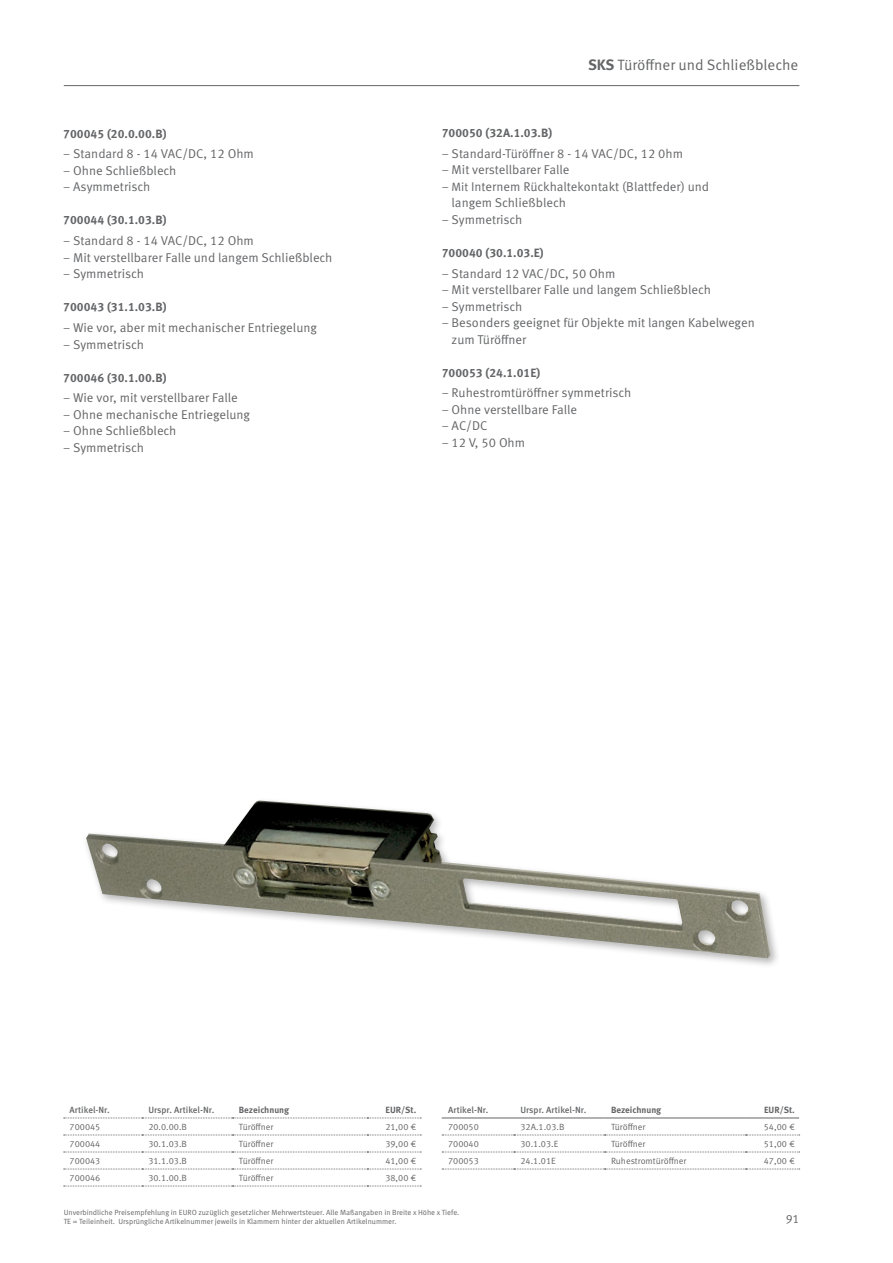
<style>
.page{position:relative;width:893px;height:1263px;background:#fff}
.page>*{position:absolute;margin:0;border:0;box-sizing:border-box;transform-origin:0 0}
.t1{font:15px "Meta OT";color:#646567}
.t2{font:12.75px/16.5px "Meta OT";color:#646567}
.t3{font:700 12px "Meta OT";color:#646567}
.t4{font:12px "Meta OT";color:#646567}
.t5{font:9px "Meta OT";color:#646567}
.t6{font:500 9px "Meta OT";color:#646567}
.t7{font:700 9px "Meta OT";color:#646567}
.t8{font:7.5px "Meta OT";color:#646567}
.s1{font-size:12px}
.s2{font-weight:700}
</style>
<div class="page">
<img style="left:86px;top:800px;width:685px;height:158px">
<hr style="left:64px;top:85px;width:735px;height:1px;background:#646567">
<svg style="left:64px;top:1117px;width:357px;height:1px"></svg>
<svg style="left:64px;top:1134px;width:357px;height:1px"></svg>
<svg style="left:64px;top:1151px;width:357px;height:1px"></svg>
<svg style="left:64px;top:1168px;width:357px;height:1px"></svg>
<svg style="left:64px;top:1185px;width:357px;height:1px"></svg>
<hr style="left:442px;top:1117px;width:72px;height:1px;background:#646567">
<hr style="left:514px;top:1117px;width:91px;height:1px;background:#646567">
<svg style="left:442px;top:1134px;width:358px;height:1px"></svg>
<svg style="left:442px;top:1151px;width:358px;height:1px"></svg>
<svg style="left:442px;top:1168px;width:358px;height:1px"></svg>
<hr style="left:605px;top:1117px;width:141px;height:1px;background:#646567">
<hr style="left:746px;top:1117px;width:53px;height:1px;background:#646567">
<p class="t3" style="left:63px;top:126px;width:105px">700045 (20.0.00.B)</p>
<p class="t2" style="left:63px;top:146px;width:192px"><span class="s1">–</span> Standard 8 - 14 VAC/DC, 12 Ohm</p>
<p class="t2" style="left:63px;top:162px;width:115px"><span class="s1">–</span> Ohne Schließblech</p>
<p class="t2" style="left:63px;top:179px;width:89px"><span class="s1">–</span> Asymmetrisch</p>
<p class="t3" style="left:63px;top:213px;width:105px">700044 (30.1.03.B)</p>
<p class="t2" style="left:63px;top:233px;width:192px"><span class="s1">–</span> Standard 8 - 14 VAC/DC, 12 Ohm</p>
<p class="t2" style="left:63px;top:249px;width:271px"><span class="s1">–</span> Mit verstellbarer Falle und langem Schließblech</p>
<p class="t2" style="left:63px;top:266px;width:82px"><span class="s1">–</span> Symmetrisch</p>
<p class="t3" style="left:63px;top:299px;width:105px">700043 (31.1.03.B)</p>
<p class="t2" style="left:63px;top:319px;width:255px"><span class="s1">–</span> Wie vor, aber mit mechanischer Entriegelung</p>
<p class="t2" style="left:63px;top:336px;width:82px"><span class="s1">–</span> Symmetrisch</p>
<p class="t3" style="left:63px;top:370px;width:105px">700046 (30.1.00.B)</p>
<p class="t2" style="left:63px;top:390px;width:176px"><span class="s1">–</span> Wie vor, mit verstellbarer Falle</p>
<p class="t2" style="left:63px;top:406px;width:188px"><span class="s1">–</span> Ohne mechanische Entriegelung</p>
<p class="t2" style="left:63px;top:423px;width:115px"><span class="s1">–</span> Ohne Schließblech</p>
<p class="t2" style="left:63px;top:439px;width:82px"><span class="s1">–</span> Symmetrisch</p>
<p class="t1" style="left:588px;top:56px;width:212px"><span class="s2">SKS</span> Türöffner und Schließbleche</p>
<p class="t3" style="left:442px;top:125px;width:112px">700050 (32A.1.03.B)</p>
<p class="t2" style="left:442px;top:145px;width:243px"><span class="s1">–</span> Standard-Türöffner 8 - 14 VAC/DC, 12 0hm</p>
<p class="t2" style="left:442px;top:162px;width:129px"><span class="s1">–</span> Mit verstellbarer Falle</p>
<p class="t2" style="left:452px;top:178px;width:259px;text-indent:-10px"><span class="s1">– Mit</span> Internem Rückhaltekontakt (Blattfeder) und langem Schließblech</p>
<p class="t2" style="left:442px;top:211px;width:82px"><span class="s1">–</span> Symmetrisch</p>
<p class="t3" style="left:442px;top:245px;width:104px">700040 (30.1.03.E)</p>
<p class="t2" style="left:442px;top:265px;width:175px"><span class="s1">–</span> Standard 12 VAC/DC, 50 Ohm</p>
<p class="t2" style="left:442px;top:282px;width:271px"><span class="s1">–</span> Mit verstellbarer Falle und langem Schließblech</p>
<p class="t2" style="left:442px;top:298px;width:82px"><span class="s1">–</span> Symmetrisch</p>
<p class="t2" style="left:452px;top:315px;width:305px;text-indent:-10px"><span class="s1">–</span> Besonders geeignet für Objekte mit langen Kabelwegen zum Türöffner</p>
<p class="t3" style="left:442px;top:365px;width:100px">700053 (24.1.01E)</p>
<p class="t2" style="left:442px;top:385px;width:191px"><span class="s1">–</span> Ruhestromtüröffner symmetrisch</p>
<p class="t2" style="left:442px;top:401px;width:137px"><span class="s1">–</span> Ohne verstellbare Falle</p>
<p class="t2" style="left:442px;top:418px;width:47px"><span class="s1">–</span> AC/DC</p>
<p class="t2" style="left:442px;top:434px;width:85px"><span class="s1">–</span> 12 V, 50 Ohm</p>
<p class="t6" style="left:70px;top:1104px;width:42px">Artikel-Nr.</p>
<p class="t6" style="left:148px;top:1104px;width:68px">Urspr. Artikel-Nr.</p>
<p class="t7" style="left:239px;top:1104px;width:52px">Bezeichnung</p>
<p class="t7" style="left:386px;top:1104px;width:32px">EUR/St.</p>
<p class="t5" style="left:70px;top:1121px;width:32px">700045</p>
<p class="t5" style="left:148px;top:1121px;width:40px">20.0.00.B</p>
<p class="t5" style="left:239px;top:1121px;width:36px">Türöffner</p>
<p class="t5" style="left:385px;top:1121px;width:33px">21,00 €</p>
<p class="t5" style="left:70px;top:1138px;width:32px">700044</p>
<p class="t5" style="left:148px;top:1138px;width:40px">30.1.03.B</p>
<p class="t5" style="left:239px;top:1138px;width:36px">Türöffner</p>
<p class="t5" style="left:385px;top:1138px;width:33px">39,00 €</p>
<p class="t5" style="left:70px;top:1155px;width:32px">700043</p>
<p class="t5" style="left:148px;top:1155px;width:40px">31.1.03.B</p>
<p class="t5" style="left:239px;top:1155px;width:36px">Türöffner</p>
<p class="t5" style="left:385px;top:1155px;width:33px">41,00 €</p>
<p class="t5" style="left:70px;top:1172px;width:32px">700046</p>
<p class="t5" style="left:148px;top:1172px;width:40px">30.1.00.B</p>
<p class="t5" style="left:239px;top:1172px;width:36px">Türöffner</p>
<p class="t5" style="left:385px;top:1172px;width:33px">38,00 €</p>
<p class="t6" style="left:448px;top:1104px;width:42px">Artikel-Nr.</p>
<p class="t6" style="left:520px;top:1104px;width:68px">Urspr. Artikel-Nr.</p>
<p class="t7" style="left:611px;top:1104px;width:52px">Bezeichnung</p>
<p class="t7" style="left:764px;top:1104px;width:32px">EUR/St.</p>
<p class="t5" style="left:448px;top:1121px;width:32px">700050</p>
<p class="t5" style="left:520px;top:1121px;width:46px">32A.1.03.B</p>
<p class="t5" style="left:611px;top:1121px;width:36px">Türöffner</p>
<p class="t5" style="left:764px;top:1121px;width:33px">54,00 €</p>
<p class="t5" style="left:448px;top:1138px;width:32px">700040</p>
<p class="t5" style="left:520px;top:1138px;width:39px">30.1.03.E</p>
<p class="t5" style="left:611px;top:1138px;width:36px">Türöffner</p>
<p class="t5" style="left:764px;top:1138px;width:33px">51,00 €</p>
<p class="t5" style="left:448px;top:1155px;width:32px">700053</p>
<p class="t5" style="left:520px;top:1155px;width:37px">24.1.01E</p>
<p class="t5" style="left:611px;top:1155px;width:77px">Ruhestromtüröffner</p>
<p class="t5" style="left:764px;top:1155px;width:33px">47,00 €</p>
<p class="t8" style="left:64px;top:1208px;width:397px">Unverbindliche Preisempfehlung in EURO zuzüglich gesetzlicher Mehrwertsteuer. Alle Maßangaben in Breite x Höhe x Tiefe.</p>
<p class="t8" style="left:64px;top:1217px;width:334px">TE = Teileinheit. Ursprüngliche Artikelnummer jeweils in Klammern hinter der aktuellen Artikelnummer.</p>
<p class="t4" style="left:786px;top:1212px;width:15px">91</p>
</div>
